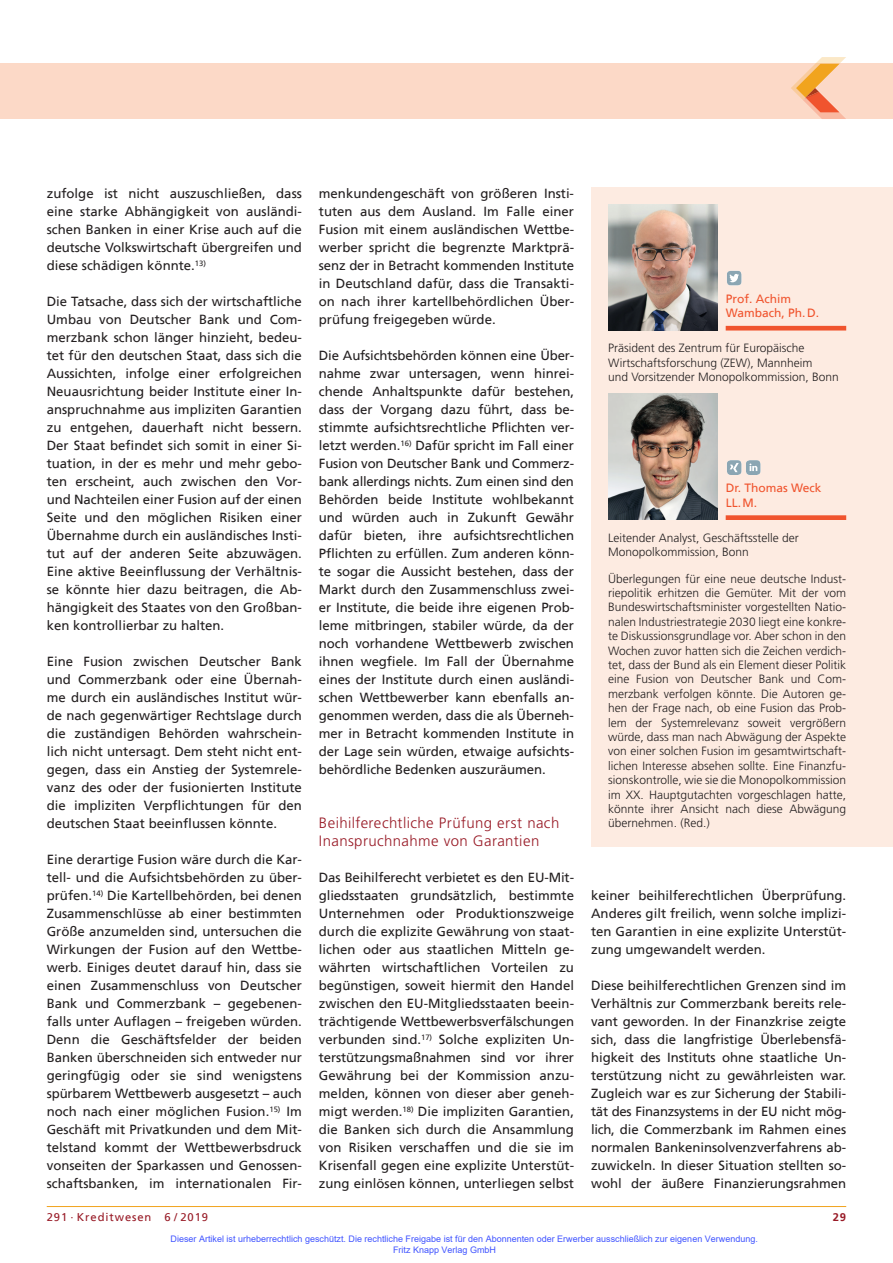
<style>
.page{position:relative;width:893px;height:1263px;background:#fff}
.page>*{position:absolute;margin:0;border:0;box-sizing:border-box;transform-origin:0 0}
.t1{font:300 15px/18px "Frutiger";letter-spacing:.025em;color:#981a26}
.t2{font:13.2px/18px "Frutiger";color:#231f20;text-align:justify}
.t3{font:300 12px/14.4px "Frutiger";color:#231f20}
.t4{font:12px/14.4px "Frutiger";color:#f0542e}
.t5{font:11.25px "Frutiger";letter-spacing:.08em;color:#981a26}
.t6{font:700 11.25px "Frutiger";color:#981a26}
.t7{font:9px/10.8px "Arial";color:#4054ff}
</style>
<div class="page">
<hr style="left:47px;top:1206px;width:799px;height:1px;background:#f1a31e">
<div style="left:0;top:64px;width:893px;height:55px;background:#fcd9c7"></div>
<svg style="left:791px;top:57px;width:55px;height:62px"></svg>
<div style="left:591px;top:187px;width:302px;height:659px;background:#fdebe1"></div>
<img style="left:608px;top:204px;width:109px;height:126px">
<hr style="left:726px;top:326px;width:120px;height:4px;background:#f0542e">
<img style="left:608px;top:394px;width:109px;height:126px">
<div style="left:726px;top:515px;width:120px;height:5px;background:#f0542e"></div>
<svg style="left:727px;top:460px;width:34px;height:15px"></svg>
<svg style="left:727px;top:271px;width:15px;height:15px"></svg>
<p class="t2" style="left:47px;top:185px;width:257px">zufolge ist nicht auszuschließen, dass eine starke Abhängigkeit von ausländi&shy;schen Banken in einer Krise auch auf die deutsche Volkswirtschaft übergreifen und diese schädigen könnte.<sup>13)</sup></p>
<p class="t2" style="left:47px;top:293px;width:257px">Die Tatsache, dass sich der wirtschaftliche Umbau von Deutscher Bank und Com&shy;merzbank schon länger hinzieht, bedeu&shy;tet für den deutschen Staat, dass sich die Aussichten, infolge einer erfolgreichen Neuausrichtung beider Institute einer In&shy;anspruchnahme aus impliziten Garantien zu entgehen, dauerhaft nicht bessern.<br>Der Staat befindet sich somit in einer Si&shy;tuation, in der es mehr und mehr gebo&shy;ten erscheint, auch zwischen den Vor&shy;und Nachteilen einer Fusion auf der einen Seite und den möglichen Risiken einer Übernahme durch ein ausländisches Insti&shy;tut auf der anderen Seite abzuwägen.<br>Eine aktive Beeinflussung der Verhältnis&shy;se könnte hier dazu beitragen, die Ab&shy;hängigkeit des Staates von den Großban&shy;ken kontrollierbar zu halten.</p>
<p class="t2" style="left:47px;top:653px;width:257px">Eine Fusion zwischen Deutscher Bank und Commerzbank oder eine Übernah&shy;me durch ein ausländisches Institut wür&shy;de nach gegenwärtiger Rechtslage durch die zuständigen Behörden wahrschein&shy;lich nicht untersagt. Dem steht nicht ent&shy;gegen, dass ein Anstieg der Systemrele&shy;vanz des oder der fusionierten Institute die impliziten Verpflichtungen für den deutschen Staat beeinflussen könnte.</p>
<p class="t2" style="left:47px;top:851px;width:257px">Eine derartige Fusion wäre durch die Kar&shy;tell- und die Aufsichtsbehörden zu über&shy;prüfen.<sup>14)</sup> Die Kartellbehörden, bei denen Zusammenschlüsse ab einer bestimmten Größe anzumelden sind, untersuchen die Wirkungen der Fusion auf den Wettbe&shy;werb. Einiges deutet darauf hin, dass sie einen Zusammenschluss von Deutscher Bank und Commerzbank – gegebenen&shy;falls unter Auflagen – freigeben würden.<br>Denn die Geschäftsfelder der beiden Banken überschneiden sich entweder nur geringfügig oder sie sind wenigstens spürbarem Wettbewerb ausgesetzt – auch noch nach einer möglichen Fusion.<sup>15)</sup> Im Geschäft mit Privatkunden und dem Mit&shy;telstand kommt der Wettbewerbsdruck vonseiten der Sparkassen und Genossen&shy;schaftsbanken, im internationalen Fir-</p>
<p class="t2" style="left:319px;top:185px;width:257px">menkundengeschäft von größeren Insti&shy;tuten aus dem Ausland. Im Falle einer Fusion mit einem ausländischen Wettbe&shy;werber spricht die begrenzte Marktprä&shy;senz der in Betracht kommenden Institute in Deutschland dafür, dass die Transakti&shy;on nach ihrer kartellbehördlichen Über&shy;prüfung freigegeben würde.</p>
<p class="t2" style="left:319px;top:347px;width:257px">Die Aufsichtsbehörden können eine Über&shy;nahme zwar untersagen, wenn hinrei&shy;chende Anhaltspunkte dafür bestehen, dass der Vorgang dazu führt, dass be&shy;stimmte aufsichtsrechtliche Pflichten ver&shy;letzt werden.<sup>16)</sup> Dafür spricht im Fall einer Fusion von Deutscher Bank und Commerz&shy;bank allerdings nichts. Zum einen sind den Behörden beide Institute wohlbekannt und würden auch in Zukunft Gewähr dafür bieten, ihre aufsichtsrechtlichen Pflichten zu erfüllen. Zum anderen könn&shy;te sogar die Aussicht bestehen, dass der Markt durch den Zusammenschluss zwei&shy;er Institute, die beide ihre eigenen Prob&shy;leme mitbringen, stabiler würde, da der noch vorhandene Wettbewerb zwischen ihnen wegfiele. Im Fall der Übernahme eines der Institute durch einen ausländi&shy;schen Wettbewerber kann ebenfalls an&shy;genommen werden, dass die als Überneh&shy;mer in Betracht kommenden Institute in der Lage sein würden, etwaige aufsichts&shy;behördliche Bedenken auszuräumen.</p>
<p class="t1" style="left:319px;top:814px;width:242px">Beihilferechtliche Prüfung erst nach<br>Inanspruchnahme von Garantien</p>
<p class="t2" style="left:319px;top:869px;width:257px">Das Beihilferecht verbietet es den EU-Mit&shy;gliedsstaaten grundsätzlich, bestimmte Unternehmen oder Produktionszweige durch die explizite Gewährung von staat&shy;lichen oder aus staatlichen Mitteln ge&shy;währten wirtschaftlichen Vorteilen zu begünstigen, soweit hiermit den Handel zwischen den EU-Mitgliedsstaaten beein&shy;trächtigende Wettbewerbsverfälschungen verbunden sind.<sup>17)</sup> Solche expliziten Un&shy;terstützungsmaßnahmen sind vor ihrer Gewährung bei der Kommission anzu&shy;melden, können von dieser aber geneh&shy;migt werden.<sup>18)</sup> Die impliziten Garantien, die Banken sich durch die Ansammlung von Risiken verschaffen und die sie im Krisenfall gegen eine explizite Unterstüt&shy;zung einlösen können, unterliegen selbst</p>
<p class="t4" style="left:726px;top:292px;width:95px">Prof. Achim<br>Wambach, Ph.D.</p>
<p class="t3" style="left:608px;top:341px;width:232px">Präsident des Zentrum für Europäische<br>Wirtschaftsforschung (ZEW), Mannheim<br>und Vorsitzender Monopolkommission, Bonn</p>
<p class="t4" style="left:726px;top:482px;width:97px">Dr. Thomas Weck<br>LL.M.</p>
<p class="t3" style="left:608px;top:530px;width:192px">Leitender Analyst, Geschäftsstelle der<br>Monopolkommission, Bonn</p>
<p class="t3" style="left:608px;top:571px;width:240px;text-align:justify">Überlegungen für eine neue deutsche Indust&shy;riepolitik erhitzen die Gemüter. Mit der vom Bundeswirtschaftsminister vorgestellten Natio&shy;nalen Industriestrategie 2030 liegt eine konkre&shy;te Diskussionsgrundlage vor. Aber schon in den Wochen zuvor hatten sich die Zeichen verdich&shy;tet, dass der Bund als ein Element dieser Politik eine Fusion von Deutscher Bank und Com&shy;merzbank verfolgen könnte. Die Autoren ge&shy;hen der Frage nach, ob eine Fusion das Prob&shy;lem der Systemrelevanz soweit vergrößern würde, dass man nach Abwägung der Aspekte von einer solchen Fusion im gesamtwirtschaft&shy;lichen Interesse absehen sollte. Eine Finanzfu&shy;sionskontrolle, wie sie die Monopolkommission im XX. Hauptgutachten vorgeschlagen hatte, könnte ihrer Ansicht nach diese Abwägung übernehmen. (Red.)</p>
<p class="t2" style="left:591px;top:887px;width:257px">keiner beihilferechtlichen Überprüfung.<br>Anderes gilt freilich, wenn solche implizi&shy;ten Garantien in eine explizite Unterstüt&shy;zung umgewandelt werden.</p>
<p class="t2" style="left:591px;top:977px;width:257px">Diese beihilferechtlichen Grenzen sind im Verhältnis zur Commerzbank bereits rele&shy;vant geworden. In der Finanzkrise zeigte sich, dass die langfristige Überlebensfä&shy;higkeit des Instituts ohne staatliche Un&shy;terstützung nicht zu gewährleisten war.<br>Zugleich war es zur Sicherung der Stabili&shy;tät des Finanzsystems in der EU nicht mög&shy;lich, die Commerzbank im Rahmen eines normalen Bankeninsolvenzverfahrens ab&shy;zuwickeln. In dieser Situation stellten so&shy;wohl der äußere Finanzierungsrahmen</p>
<p class="t5" style="left:47px;top:1211px;width:163px">291 · Kreditwesen 6 / 2019</p>
<p class="t6" style="left:833px;top:1211px;width:15px">29</p>
<p class="t7" style="left:393px;top:1233px;width:366px;text-indent:-223px">Dieser Artikel ist urheberrechtlich geschützt. Die rechtliche Freigabe ist für den Abonnenten oder Erwerber ausschließlich zur eigenen Verwendung.<br>Fritz Knapp Verlag GmbH</p>
</div>
